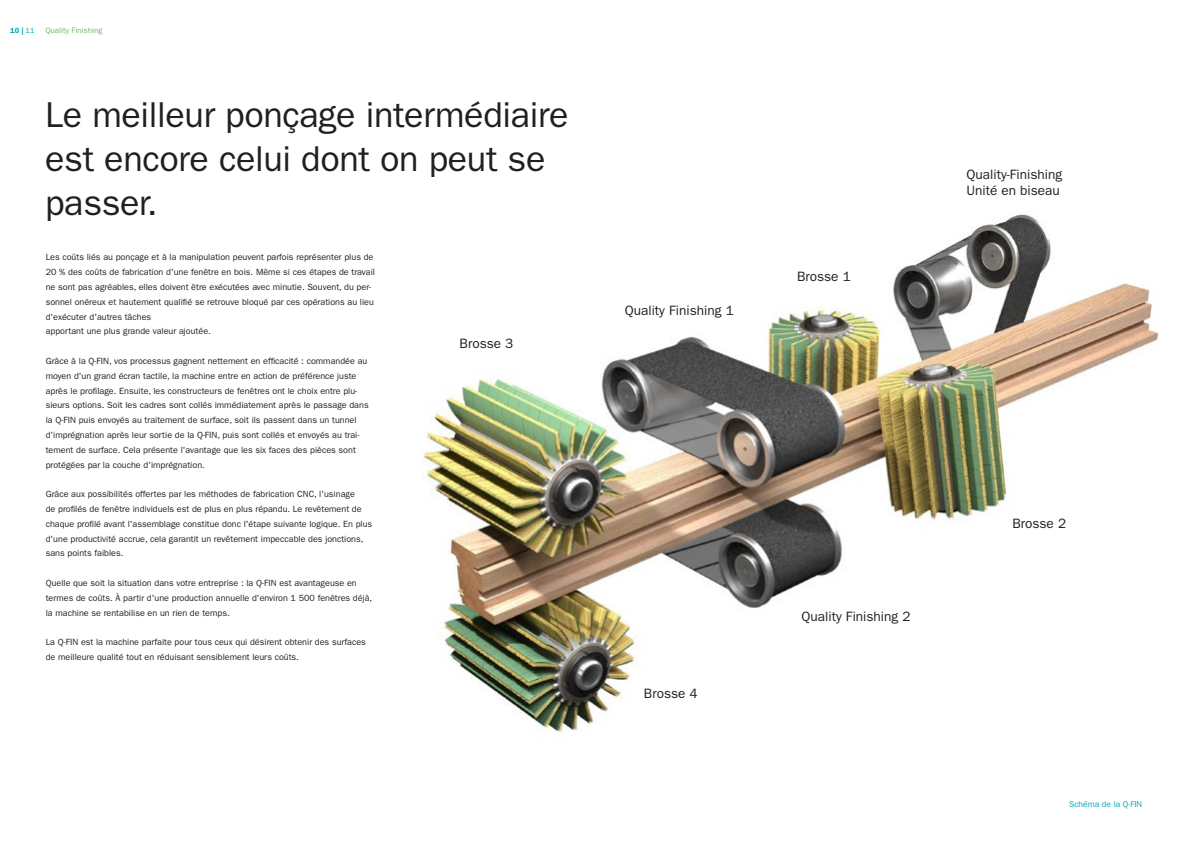
<style>
.page{position:relative;width:1191px;height:842px;background:#fff}
.page>*{position:absolute;margin:0;border:0;box-sizing:border-box;transform-origin:0 0}
.t1{font:36px/44px "ITC Franklin Gothic Std";letter-spacing:-.01em;color:#231f20}
.t2{font:13.6px/15.9px "ITC Franklin Gothic Std";color:#231f20}
.t3{font:9px/14.8px "ITC Franklin Gothic Std";color:#231f20}
.t4{font:8.5px "ITC Franklin Gothic Std";color:#00aaad}
.t5{font:8px "ITC Franklin Gothic Std";color:#70b764}
.t6{font:600 7.5px "ITC Franklin Gothic Std";color:#00aaad}
.s1{font-weight:400}
</style>
<div class="page">
<img style="left:424px;top:214px;width:735px;height:519px">
<p class="t6" style="left:10px;top:26px;width:26px">10 | <span class="s1">11</span></p>
<p class="t5" style="left:45px;top:26px;width:58px">Quality Finishing</p>
<h1 class="t1" style="left:45px;top:93px;width:525px">Le meilleur ponçage intermédiaire est encore celui dont on peut se passer.</h1>
<p class="t3" style="left:46px;top:250px;width:331px">Les coûts liés au ponçage et à la manipulation peuvent parfois représenter plus de 20 % des coûts de fabrication d'une fenêtre en bois. Même si ces étapes de travail ne sont pas agréables, elles doivent être exécutées avec minutie. Souvent, du per&shy;sonnel onéreux et hautement qualifié se retrouve bloqué par ces opérations au lieu d'exécuter d'autres tâches<br>apportant une plus grande valeur ajoutée.</p>
<p class="t3" style="left:46px;top:354px;width:324px">Grâce à la Q-FIN, vos processus gagnent nettement en efficacité : commandée au moyen d'un grand écran tactile, la machine entre en action de préférence juste après le profilage. Ensuite, les constructeurs de fenêtres ont le choix entre plu&shy;sieurs options. Soit les cadres sont collés immédiatement après le passage dans la Q-FIN puis envoyés au traitement de surface, soit ils passent dans un tunnel d'imprégnation après leur sortie de la Q-FIN, puis sont collés et envoyés au trai&shy;tement de surface. Cela présente l'avantage que les six faces des pièces sont protégées par la couche d'imprégnation.</p>
<p class="t3" style="left:46px;top:487px;width:328px">Grâce aux possibilités offertes par les méthodes de fabrication CNC, l'usinage<br>de profilés de fenêtre individuels est de plus en plus répandu. Le revêtement de chaque profilé avant l'assemblage constitue donc l'étape suivante logique. En plus d'une productivité accrue, cela garantit un revêtement impeccable des jonctions, sans points faibles.</p>
<p class="t3" style="left:46px;top:576px;width:328px">Quelle que soit la situation dans votre entreprise : la Q-FIN est avantageuse en termes de coûts. À partir d'une production annuelle d'environ 1 500 fenêtres déjà, la machine se rentabilise en un rien de temps.</p>
<p class="t3" style="left:46px;top:635px;width:322px">La Q-FIN est la machine parfaite pour tous ceux qui désirent obtenir des surfaces de meilleure qualité tout en réduisant sensiblement leurs coûts.</p>
<h2 class="t2" style="left:459px;top:336px;width:55px">Brosse 3</h2>
<h2 class="t2" style="left:625px;top:302px;width:111px">Quality Finishing 1</h2>
<h2 class="t2" style="left:644px;top:686px;width:55px">Brosse 4</h2>
<h2 class="t2" style="left:797px;top:269px;width:55px">Brosse 1</h2>
<h2 class="t2" style="left:966px;top:167px;width:97px">Quality-Finishing<br>Unité en biseau</h2>
<h2 class="t2" style="left:801px;top:608px;width:111px">Quality Finishing 2</h2>
<h2 class="t2" style="left:1012px;top:516px;width:55px">Brosse 2</h2>
<p class="t4" style="left:1069px;top:799px;width:74px">Schéma de la Q-FIN</p>
</div>
